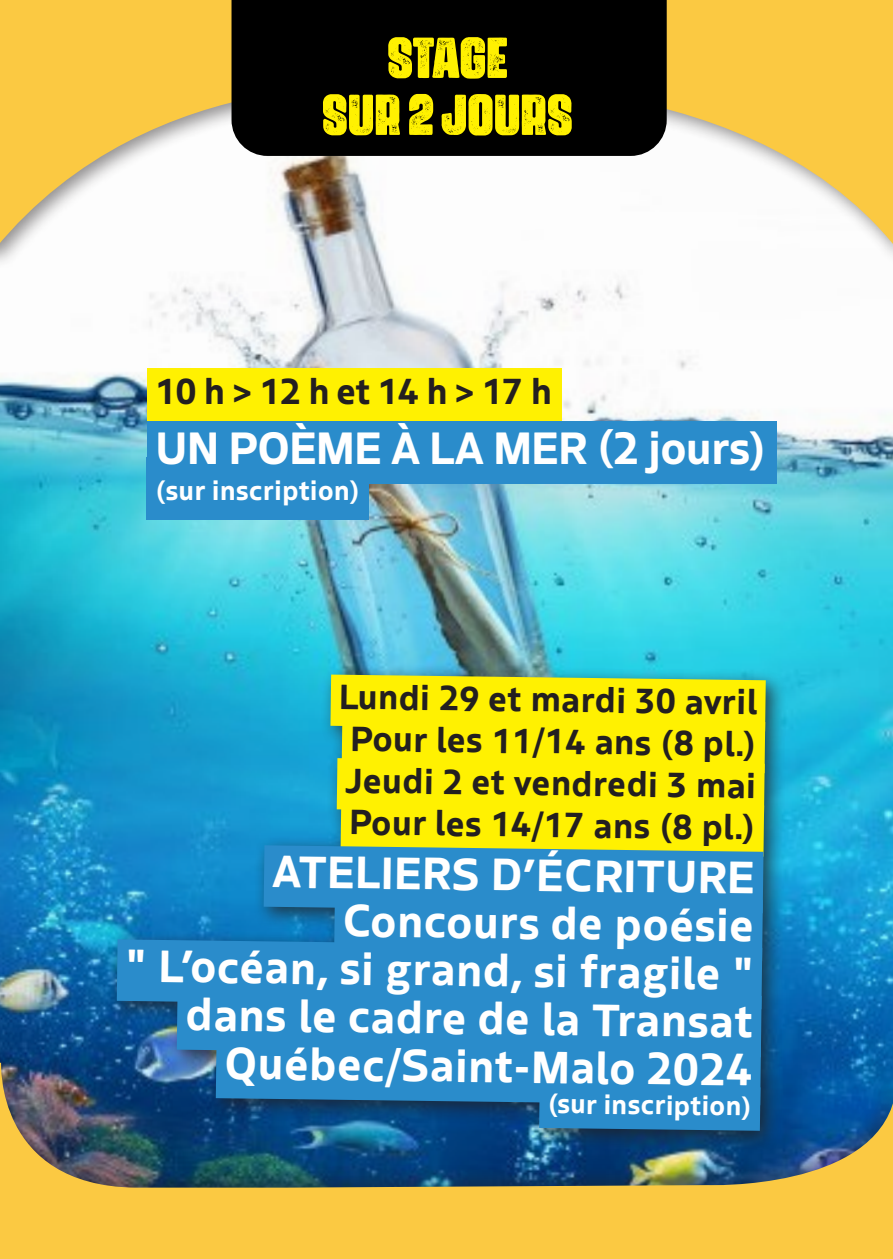
<style>
.page{position:relative;width:893px;height:1259px;background:#fff}
.page>*{position:absolute;margin:0;border:0;box-sizing:border-box;transform-origin:0 0}
.t1{font:52.2px "Urzeit Personal Use";color:#fff101}
.heure{font:700 45px "Boreal";color:#fff}
.contenu_blanc{font:700 45px "Boreal";letter-spacing:-.025em;color:#fff}
.heuro-ok{font:700 36px "Boreal";letter-spacing:-.025em;color:#231f20}
.heure-2{font:700 34.8px "Boreal";color:#231f20}
.contenu_blanc-2{font:700 27px "Boreal";color:#fff}
.heure-3{font:700 27px "Boreal";color:#fff}
</style>
<div class="page">
<img style="left:0;top:269px;width:893px;height:770px">
<div style="left:0;top:1039px;width:893px;height:220px;background:#231f20;opacity:.39"></div>
<img style="left:0;top:1062px;width:893px;height:197px">
<div style="left:0;top:0;width:893px;height:269px;background:#231f20;opacity:.5"></div>
<svg style="left:0;top:0;width:893px;height:249px"></svg>
<div style="left:232px;top:0;width:435px;height:156px;background:#000"></div>
<div style="left:147px;top:368px;width:414px;height:53px;background:#fff101"></div>
<div style="left:147px;top:421px;width:629px;height:62px;background:#2a8ccb"></div>
<div style="left:147px;top:457px;width:222px;height:62px;background:#2a8ccb"></div>
<div style="left:107px;top:664px;width:681px;height:489px;background:#231f20;opacity:.75"></div>
<svg style="left:264px;top:674px;width:502px;height:287px;background:#9dc55b"></svg>
<div style="left:117px;top:939px;width:645px;height:70px;background:#2a8ccb"></div>
<svg style="left:177px;top:988px;width:585px;height:142px;background:#2681be"></svg>
<p class="t1" style="left:387px;top:25px;width:120px">STAGE</p>
<p class="t1" style="left:322px;top:82px;width:147px">SUR 2 JOUR</p>
<p class="t1" style="left:547px;top:82px;width:27px">S</p>
<p class="heuro-ok" style="left:155px;top:362px;width:398px">10 h &gt; 12 h et 14 h &gt; 17 h</p>
<p class="contenu_blanc" style="left:155px;top:412px;width:613px">UN POÈME À LA MER (2 jours)</p>
<p class="contenu_blanc-2" style="left:155px;top:468px;width:207px">(sur inscription)</p>
<p class="heure-2" style="left:340px;top:668px;width:420px;rotate:1deg">Lundi 29 et mardi 30 avril</p>
<p class="heure-2" style="left:351px;top:710px;width:408px;rotate:1deg">Pour les 11/14 ans (8 pl.)</p>
<p class="heure-2" style="left:346px;top:751px;width:412px;rotate:1deg">Jeudi 2 et vendredi 3 mai</p>
<p class="heure-2" style="left:350px;top:793px;width:408px;rotate:1deg">Pour les 14/17 ans (8 pl.)</p>
<p class="heure" style="left:273px;top:834px;width:484px;rotate:1deg">ATELIERS D’ÉCRITURE</p>
<p class="heure" style="left:343px;top:883px;width:413px;rotate:1deg">Concours de poésie</p>
<p class="heure" style="left:126px;top:928px;width:630px;rotate:1deg">" L’océan, si grand, si fragile "</p>
<p class="heure" style="left:186px;top:977px;width:569px;rotate:1deg">dans le cadre de la Transat</p>
<p class="heure" style="left:225px;top:1026px;width:529px;rotate:1deg">Québec/Saint-Malo 2024</p>
<p class="heure-3" style="left:548px;top:1081px;width:206px;rotate:1deg">(sur inscription)</p>
</div>
